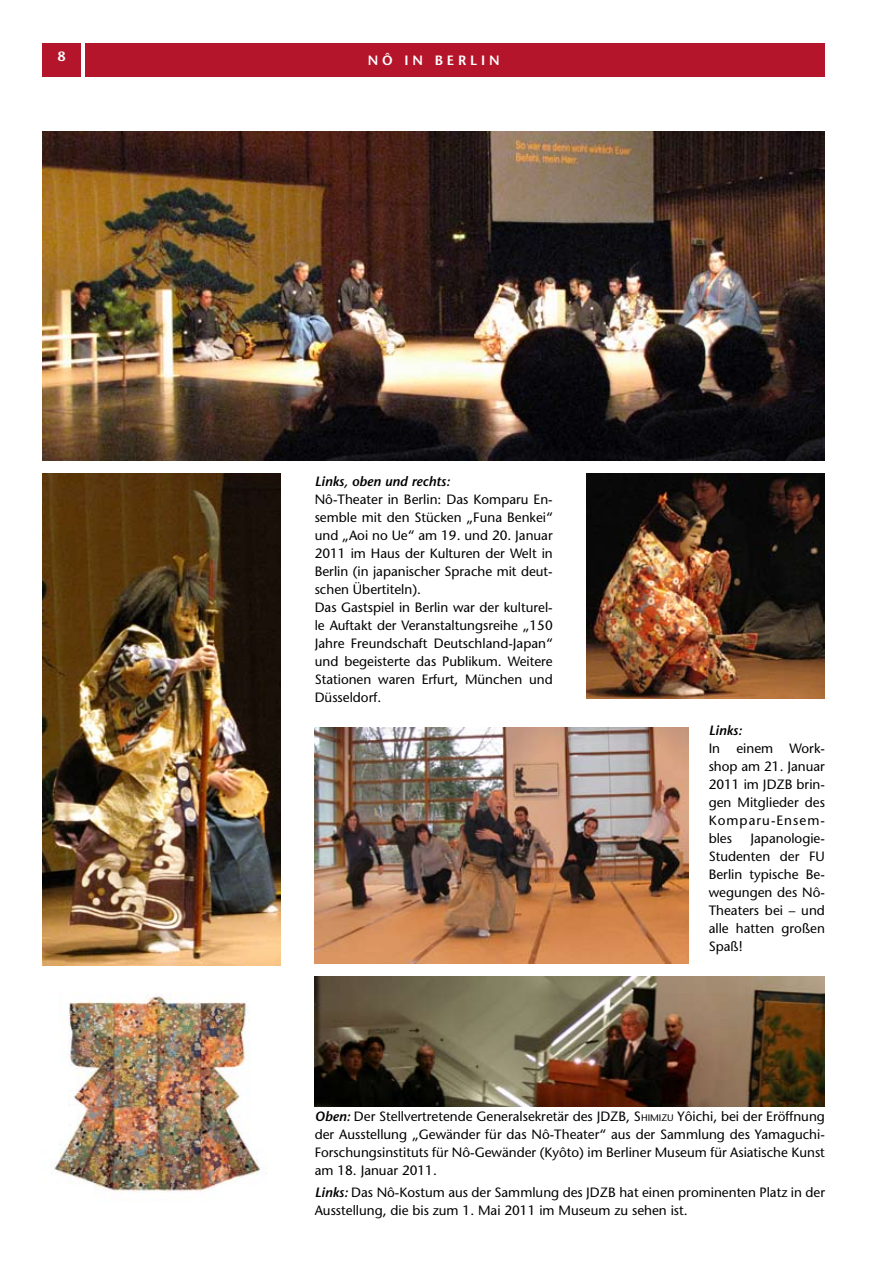
<style>
.page{position:relative;width:893px;height:1263px;background:#fff}
.page>*{position:absolute;margin:0;border:0;box-sizing:border-box;transform-origin:0 0}
.t1{font:13.5px/18px "Stone Sans";color:#000;text-align:justify}
.t2{font:italic 600 13.5px "Stone Sans";color:#000}
.t3{font:600 13.5px "Stone Sans";color:#fff}
.s1{font-weight:600;font-style:italic}
.s2{font-style:inherit}
.s3{font-size:9.45px}
</style>
<div class="page">
<div style="left:43px;top:43px;width:38px;height:33px;background:#b5152b"></div>
<div style="left:85px;top:43px;width:740px;height:33px;background:#b5152b"></div>
<img style="left:43px;top:132px;width:782px;height:328px">
<img style="left:43px;top:473px;width:237px;height:492px">
<img style="left:587px;top:473px;width:238px;height:226px">
<img style="left:315px;top:727px;width:374px;height:236px">
<img style="left:315px;top:977px;width:510px;height:129px">
<img style="left:51px;top:996px;width:216px;height:197px">
<p class="t3" style="left:58px;top:48px;width:9px">8</p>
<p class="t3" style="left:368px;top:52px;width:131px">N Ô IN B E R LIN</p>
<p class="t2" style="left:315px;top:473px;width:137px">Links, oben und rechts:</p>
<p class="t1" style="left:315px;top:490px;width:240px;text-align:left">Nô-Theater in Berlin: Das Komparu En&shy;semble mit den Stücken „Funa Benkei“ und „Aoi no Ue“ am 19. und 20. Januar 2011 im Haus der Kulturen der Welt in Berlin (in japanischer Sprache mit deut&shy;schen Übertiteln).<br>Das Gastspiel in Berlin war der kulturel&shy;le Auftakt der Veranstaltungsreihe „150<br>Jahre Freundschaft Deutschland-Japan“ und begeisterte das Publikum. Weitere Stationen waren Erfurt, München und Düsseldorf.</p>
<p class="t2" style="left:709px;top:722px;width:35px">Links:</p>
<p class="t1" style="left:709px;top:739px;width:118px">In einem Work&shy;shop am 21. Januar 2011 im JDZB brin&shy;gen Mitglieder des Komparu-Ensem&shy;bles</p>
<p class="t1" style="left:709px;top:829px;width:118px;text-indent:42px">Japanologie-Studenten der FU Berlin typische Be&shy;wegungen des Nô-Theaters bei – und alle hatten großen Spaß!</p>
<p class="t1" style="left:315px;top:1107px;width:512px"><span class="s1">Oben:</span> Der Stellvertretende Generalsekretär des JDZB, <span class="s2">S</span><span class="s3">HIMIZU</span> Yôichi, bei der Eröffnung der Ausstellung „Gewänder für das Nô-Theater“ aus der Sammlung des Yamaguchi-Forschungsinstituts für Nô-Gewänder (Kyôto) im Berliner Museum für Asiatische Kunst am 18. Januar 2011.</p>
<p class="t1" style="left:315px;top:1183px;width:512px"><span class="s1">Links:</span> Das Nô-Kostum aus der Sammlung des JDZB hat einen prominenten Platz in der<br>Ausstellung, die bis zum 1. Mai 2011 im Museum zu sehen ist.</p>
</div>
